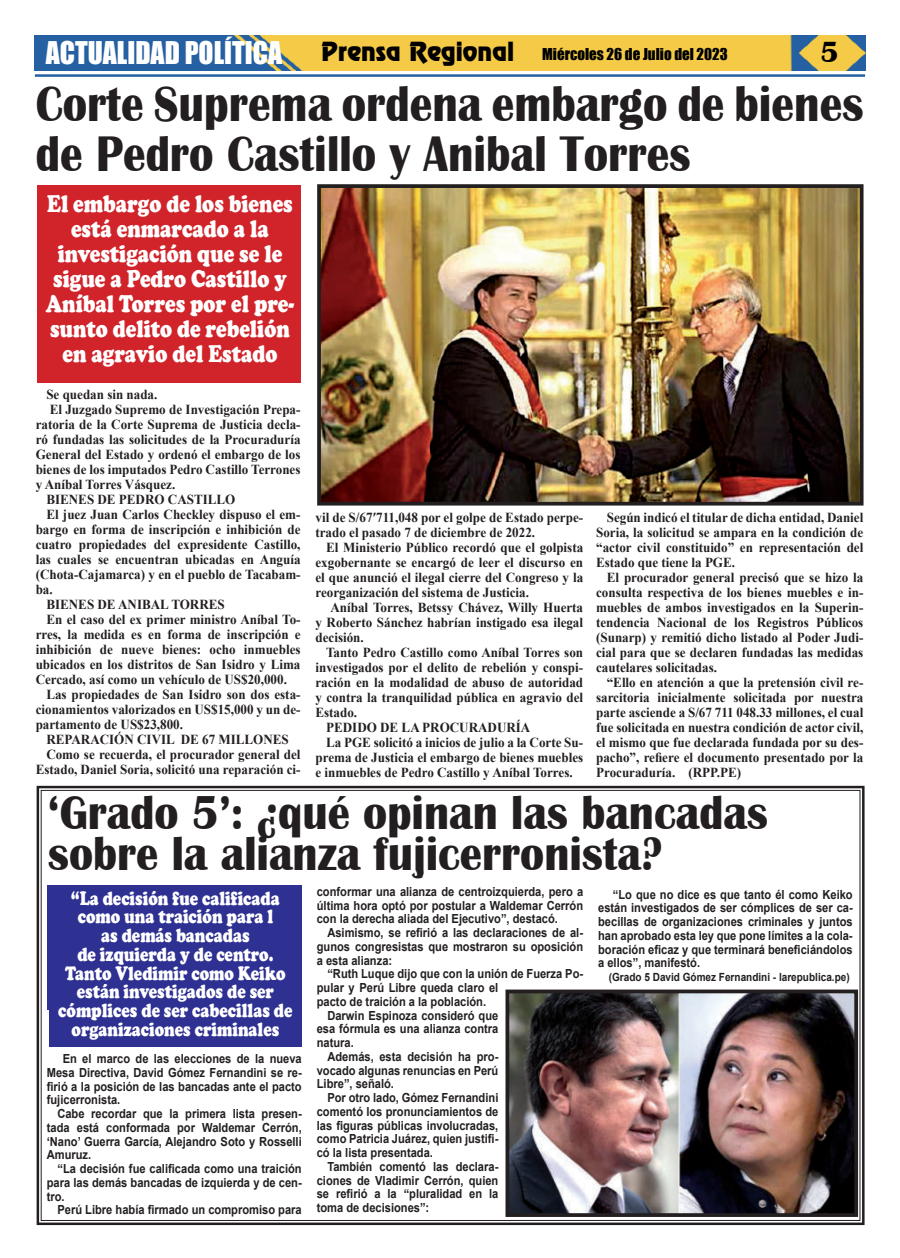
<style>
.page{position:relative;width:900px;height:1258px;background:#fff}
.page>*{position:absolute;margin:0;border:0;box-sizing:border-box;transform-origin:0 0}
.t1{font:700 51.5px/50px "Britannic";color:#231f20;scale:.88 1}
.t2{font:700 49px/41.2px "Britannic";color:#231f20;scale:.91 1}
.t3{font:700 30px "Britannic";color:#020000}
.t4{font:28.75px "Impact";color:#fff;scale:.96 1}
.t5{font:900 25px/25px "Cooper";color:#fff;text-align:center;scale:.8 1}
.t6{font:900 20px/18.8px "Cooper";color:#fff;text-align:center;scale:.79 1}
.t7{font:15px "Impact";color:#000}
.t8{font:700 13.75px/15px "Times New Roman";color:#231f20;text-align:justify;scale:.95 1}
.t9{font:700 12.5px/13.8px "Arial";color:#231f20;text-align:justify;scale:.89 1}
.t10{font:700 11.25px "Arial";color:#231f20;scale:.89 1}
.s1{font-family:"Renfrew Normal";font-size:23.75px;color:#020000}
</style>
<div class="page">
<hr style="left:35px;top:74px;width:830px;height:3px;background:#2361a2">
<img style="left:35px;top:35px;width:830px;height:36px">
<img style="left:322px;top:189px;width:537px;height:312px">
<div style="left:317px;top:184px;width:547px;height:322px;border:4px solid #231f20"></div>
<div style="left:37px;top:185px;width:264px;height:198px;background:#d1232a"></div>
<svg style="left:36px;top:785px;width:829px;height:441px"></svg>
<div style="left:47px;top:885px;width:255px;height:125px;background:#2e3092"></div>
<div style="left:49px;top:891px;width:253px;height:156px;background:#2e3092"></div>
<img style="left:511px;top:994px;width:342px;height:218px">
<div style="left:506px;top:989px;width:352px;height:228px;border:4px solid #231f20"></div>
<h3 class="t4" style="left:46px;top:37px;width:248px">ACTUALIDAD POLÍTICA</h3>
<p class="t7" style="left:321px;top:46px;width:408px"><span class="s1">Prensa Regional</span> Miércoles 26 de Julio del 2023</p>
<h3 class="t3" style="left:821px;top:37px;width:20px">5</h3>
<h1 class="t1" style="left:36px;top:78px;width:942px">Corte Suprema ordena embargo de bienes de Pedro Castillo y Anibal Torres</h1>
<h3 class="t5" style="left:46px;top:193px;width:311px">El embargo de los bienes está enmarcado a la investigación que se le sigue a Pedro Castillo y<br>Aníbal Torres por el pre&shy;sunto delito de rebelión en agravio del Estado</h3>
<p class="t8" style="left:46px;top:388px;width:118px">Se quedan sin nada.</p>
<p class="t8" style="left:50px;top:403px;width:265px">El Juzgado Supremo de Investigación Prepa-</p>
<p class="t8" style="left:36px;top:418px;width:280px">ratoria de la Corte Suprema de Justicia decla-</p>
<p class="t8" style="left:36px;top:433px;width:280px">ró fundadas las solicitudes de la Procuraduría</p>
<p class="t8" style="left:36px;top:448px;width:280px">General del Estado y ordenó el embargo de los</p>
<p class="t8" style="left:36px;top:463px;width:280px">bienes de los imputados Pedro Castillo Terrones</p>
<p class="t8" style="left:36px;top:478px;width:148px">y Aníbal Torres Vásquez.</p>
<p class="t8" style="left:46px;top:493px;width:201px">BIENES DE PEDRO CASTILLO</p>
<p class="t8" style="left:46px;top:508px;width:269px">El juez Juan Carlos Checkley dispuso el em-</p>
<p class="t8" style="left:36px;top:523px;width:280px">bargo en forma de inscripción e inhibición de</p>
<p class="t8" style="left:36px;top:538px;width:280px">cuatro propiedades del expresidente Castillo,</p>
<p class="t8" style="left:36px;top:553px;width:280px">las cuales se encuentran ubicadas en Anguía</p>
<p class="t8" style="left:36px;top:568px;width:280px">(Chota-Cajamarca) y en el pueblo de Tacabam-</p>
<p class="t8" style="left:36px;top:583px;width:19px">ba.</p>
<p class="t8" style="left:46px;top:598px;width:189px">BIENES DE ANIBAL TORRES</p>
<p class="t8" style="left:46px;top:613px;width:269px">En el caso del ex primer ministro Aníbal To-</p>
<p class="t8" style="left:36px;top:628px;width:280px">rres, la medida es en forma de inscripción e</p>
<p class="t8" style="left:36px;top:643px;width:280px">inhibición de nueve bienes: ocho inmuebles</p>
<p class="t8" style="left:36px;top:658px;width:280px">ubicados en los distritos de San Isidro y Lima</p>
<p class="t8" style="left:36px;top:673px;width:266px">Cercado, así como un vehículo de US$20,000.</p>
<p class="t8" style="left:46px;top:688px;width:269px">Las propiedades de San Isidro son dos esta-</p>
<p class="t8" style="left:36px;top:703px;width:280px">cionamientos valorizados en US$15,000 y un de-</p>
<p class="t8" style="left:36px;top:718px;width:157px">partamento de US$23,800.</p>
<p class="t8" style="left:46px;top:733px;width:257px">REPARACIÓN CIVIL DE 67 MILLONES</p>
<p class="t8" style="left:46px;top:748px;width:269px">Como se recuerda, el procurador general del</p>
<p class="t8" style="left:36px;top:763px;width:280px">Estado, Daniel Soria, solicitó una reparación ci-</p>
<p class="t8" style="left:316px;top:509px;width:283px">vil de S/67′711,048 por el golpe de Estado perpe&shy;trado el pasado 7 de diciembre de 2022.</p>
<p class="t8" style="left:316px;top:541px;width:283px;text-indent:11px">El Ministerio Público recordó que el golpista exgobernante se encargó de leer el discurso en el que anunció el ilegal cierre del Congreso y la reorganización del sistema de Justicia.</p>
<p class="t8" style="left:316px;top:601px;width:283px;text-indent:15px">Aníbal Torres, Betssy Chávez, Willy Huerta y Roberto Sánchez habrían instigado esa ilegal decisión.</p>
<p class="t8" style="left:326px;top:646px;width:272px">Tanto Pedro Castillo como Aníbal Torres son</p>
<p class="t8" style="left:316px;top:661px;width:283px">investigados por el delito de rebelión y conspi-</p>
<p class="t8" style="left:316px;top:676px;width:283px">ración en la modalidad de abuso de autoridad</p>
<p class="t8" style="left:316px;top:691px;width:283px">y contra la tranquilidad pública en agravio del</p>
<p class="t8" style="left:316px;top:706px;width:45px">Estado.</p>
<p class="t8" style="left:326px;top:721px;width:217px">PEDIDO DE LA PROCURADURÍA</p>
<p class="t8" style="left:326px;top:736px;width:272px">La PGE solicitó a inicios de julio a la Corte Su-</p>
<p class="t8" style="left:316px;top:751px;width:283px">prema de Justicia el embargo de bienes muebles</p>
<p class="t8" style="left:316px;top:766px;width:272px">e inmuebles de Pedro Castillo y Aníbal Torres.</p>
<p class="t8" style="left:596px;top:511px;width:283px;text-indent:11px">Según indicó el titular de dicha entidad, Daniel Soria, la solicitud se ampara en la condición de “actor civil constituido” en representación del Estado que tiene la PGE.</p>
<p class="t8" style="left:596px;top:571px;width:283px;text-indent:11px">El procurador general precisó que se hizo la consulta respectiva de los bienes muebles e in&shy;muebles de ambos investigados en la Superin&shy;tendencia Nacional de los Registros Públicos (Sunarp) y remitió dicho listado al Poder Judi&shy;cial para que se declaren fundadas las medidas cautelares solicitadas.</p>
<p class="t8" style="left:596px;top:676px;width:283px;text-indent:11px">“Ello en atención a que la pretensión civil re&shy;sarcitoria inicialmente solicitada por nuestra parte asciende a S/67 711 048.33 millones, el cual fue solicitada en nuestra condición de actor civil, el mismo que fue declarada fundada por su des&shy;pacho”, refiere el documento presentado por la Procuraduría. (RPP.PE)</p>
<h2 class="t2" style="left:48px;top:792px;width:793px">‘Grado 5’: ¿qué opinan las bancadas sobre la alianza fujicerronista?</h2>
<h3 class="t6" style="left:58px;top:890px;width:298px">“La decisión fue calificada como una traición para l<br>as demás bancadas<br>de izquierda y de centro.<br>Tanto Vledimir como Keiko están investigados de ser cómplices de ser cabecillas de organizaciones criminales</h3>
<p class="t9" style="left:47px;top:1053px;width:288px;text-indent:16px">En el marco de las elecciones de la nueva Mesa Directiva, David Gómez Fernandini se re&shy;firió a la posición de las bancadas ante el pacto fujicerronista.</p>
<p class="t9" style="left:47px;top:1107px;width:288px;text-indent:11px">Cabe recordar que la primera lista presen&shy;tada está conformada por Waldemar Cerrón, ‘Nano’ Guerra García, Alejandro Soto y Rosselli Amuruz.</p>
<p class="t9" style="left:47px;top:1162px;width:288px;text-indent:11px">“La decisión fue calificada como una traición para las demás bancadas de izquierda y de cen&shy;tro.</p>
<p class="t9" style="left:57px;top:1203px;width:276px">Perú Libre había firmado un compromiso para</p>
<p class="t9" style="left:317px;top:886px;width:301px">conformar una alianza de centroizquierda, pero a última hora optó por postular a Waldemar Cerrón con la derecha aliada del Ejecutivo”, destacó.</p>
<p class="t9" style="left:317px;top:926px;width:301px;text-indent:11px">Asimismo, se refirió a las declaraciones de al&shy;gunos congresistas que mostraron su oposición a esta alianza:</p>
<p class="t9" style="left:327px;top:968px;width:289px">“Ruth Luque dijo que con la unión de Fuerza Po-</p>
<p class="t9" style="left:317px;top:981px;width:205px">pular y Perú Libre queda claro el</p>
<p class="t9" style="left:317px;top:995px;width:192px">pacto de traición a la población.</p>
<p class="t9" style="left:327px;top:1009px;width:194px">Darwin Espinoza consideró que</p>
<p class="t9" style="left:317px;top:1023px;width:206px">esa fórmula es una alianza contra</p>
<p class="t9" style="left:317px;top:1037px;width:43px">natura.</p>
<p class="t9" style="left:327px;top:1051px;width:194px">Además, esta decisión ha pro-</p>
<p class="t9" style="left:317px;top:1064px;width:206px">vocado algunas renuncias en Perú</p>
<p class="t9" style="left:317px;top:1077px;width:88px">Libre”, señaló.</p>
<p class="t9" style="left:327px;top:1092px;width:194px">Por otro lado, Gómez Fernandini</p>
<p class="t9" style="left:317px;top:1106px;width:206px">comentó los pronunciamientos de</p>
<p class="t9" style="left:317px;top:1118px;width:206px">las figuras públicas involucradas,</p>
<p class="t9" style="left:317px;top:1132px;width:206px">como Patricia Juárez, quien justifi-</p>
<p class="t9" style="left:317px;top:1147px;width:132px">có la lista presentada.</p>
<p class="t9" style="left:327px;top:1160px;width:194px">También comentó las declara-</p>
<p class="t9" style="left:317px;top:1174px;width:206px">ciones de Vladimir Cerrón, quien</p>
<p class="t9" style="left:317px;top:1187px;width:206px">se refirió a la “pluralidad en la</p>
<p class="t9" style="left:317px;top:1202px;width:128px">toma de decisiones”:</p>
<p class="t9" style="left:598px;top:887px;width:288px;text-indent:15px">“Lo que no dice es que tanto él como Keiko están investigados de ser cómplices de ser ca&shy;becillas de organizaciones criminales y juntos han aprobado esta ley que pone límites a la cola&shy;boración eficaz y que terminará beneficiándolos a ellos”, manifestó.</p>
<p class="t10" style="left:609px;top:969px;width:272px">(Grado 5 David Gómez Fernandini - larepublica.pe)</p>
</div>
